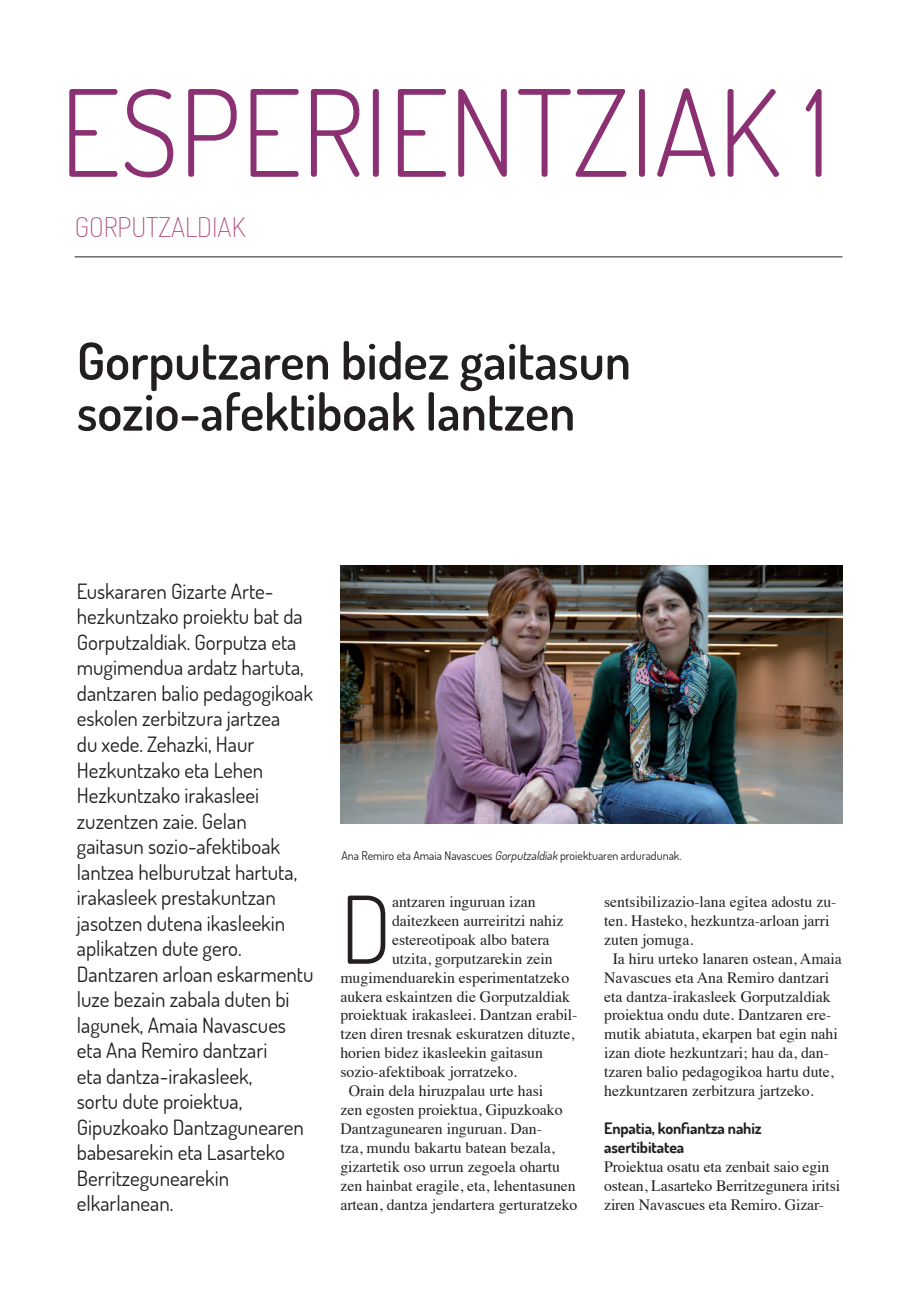
<style>
.page{position:relative;width:919px;height:1289px;background:#fff}
.page>*{position:absolute;margin:0;border:0;box-sizing:border-box;transform-origin:0 0}
.t1{font:300 120px "Dosis";color:#8b3072}
.t2{font:300 93.15px "Dosis";color:#231f20}
.t3{font:600 51px/51px "Dosis";color:#231f20}
.t4{font:200 27px "Dosis";color:#ae487a}
.t5{font:21px/25.5px "Dosis";color:#231f20}
.t6{font:15.75px/18.9px "Times";color:#231f20}
.t7{font:700 15.75px/18.9px "Dosis";letter-spacing:-.01em;color:#231f20}
.t8{font:12px "Dosis";color:#231f20}
.s1{font-style:italic}
</style>
<div class="page">
<hr style="left:75px;top:256px;width:767px;height:1px;background:#231f20">
<img style="left:340px;top:566px;width:502px;height:257px">
<h1 class="t1" style="left:60px;top:54px;width:771px">ESPERIENTZIAK 1</h1>
<h3 class="t4" style="left:75px;top:209px;width:172px">GORPUTZALDIAK</h3>
<h3 class="t3" style="left:77px;top:334px;width:555px">Gorputzaren bidez gaitasun sozio-afektiboak lantzen</h3>
<p class="t5" style="left:77px;top:578px;width:238px">Euskararen Gizarte Arte&shy;hezkuntzako proiektu bat da<br>Gorputzaldiak. Gorputza eta mugimendua ardatz hartuta, dantzaren balio pedagogikoak eskolen zerbitzura jartzea<br>du xede. Zehazki, Haur<br>Hezkuntzako eta Lehen<br>Hezkuntzako irakasleei zuzentzen zaie. Gelan gaitasun sozio-afektiboak lantzea helburutzat hartuta, irakasleek prestakuntzan jasotzen dutena ikasleekin aplikatzen dute gero.<br>Dantzaren arloan eskarmentu luze bezain zabala duten bi lagunek, Amaia Navascues eta Ana Remiro dantzari<br>eta dantza-irakasleek,<br>sortu dute proiektua,<br>Gipuzkoako Dantzagunearen babesarekin eta Lasarteko<br>Berritzegunearekin elkarlanean.</p>
<p class="t8" style="left:341px;top:847px;width:341px">Ana Remiro eta Amaia Navascues <span class="s1">Gorputzaldiak</span> proiektuaren arduradunak.</p>
<h2 class="t2" style="left:340px;top:868px;width:53px">D</h2>
<p class="t6" style="left:392px;top:890px;width:145px">antzaren inguruan izan</p>
<p class="t6" style="left:392px;top:909px;width:173px">daitezkeen aurreiritzi nahiz</p>
<p class="t6" style="left:392px;top:928px;width:159px">estereotipoak albo batera</p>
<p class="t6" style="left:392px;top:947px;width:162px">utzita, gorputzarekin zein</p>
<p class="t6" style="left:340px;top:966px;width:230px">mugimenduarekin esperimentatzeko</p>
<p class="t6" style="left:340px;top:985px;width:231px">aukera eskaintzen die Gorputzaldiak</p>
<p class="t6" style="left:340px;top:1004px;width:239px">proiektuak irakasleei. Dantzan erabil-</p>
<p class="t6" style="left:340px;top:1023px;width:235px">tzen diren tresnak eskuratzen dituzte,</p>
<p class="t6" style="left:340px;top:1042px;width:204px">horien bidez ikasleekin gaitasun</p>
<p class="t6" style="left:340px;top:1061px;width:178px">sozio-afektiboak jorratzeko.</p>
<p class="t6" style="left:349px;top:1079px;width:196px">Orain dela hiruzpalau urte hasi</p>
<p class="t6" style="left:340px;top:1098px;width:224px">zen egosten proiektua, Gipuzkoako</p>
<p class="t6" style="left:340px;top:1117px;width:203px">Dantzagunearen inguruan. Dan-</p>
<p class="t6" style="left:340px;top:1136px;width:216px">tza, mundu bakartu batean bezala,</p>
<p class="t6" style="left:340px;top:1155px;width:221px">gizartetik oso urrun zegoela ohartu</p>
<p class="t6" style="left:340px;top:1174px;width:237px">zen hainbat eragile, eta, lehentasunen</p>
<p class="t6" style="left:340px;top:1193px;width:239px">artean, dantza jendartera gerturatzeko</p>
<p class="t6" style="left:604px;top:890px;width:234px">sentsibilizazio-lana egitea adostu zu-</p>
<p class="t6" style="left:604px;top:909px;width:227px">ten. Hasteko, hezkuntza-arloan jarri</p>
<p class="t6" style="left:604px;top:928px;width:91px">zuten jomuga.</p>
<p class="t6" style="left:612px;top:947px;width:231px">Ia hiru urteko lanaren ostean, Amaia</p>
<p class="t6" style="left:604px;top:966px;width:226px">Navascues eta Ana Remiro dantzari</p>
<p class="t6" style="left:604px;top:985px;width:228px">eta dantza-irakasleek Gorputzaldiak</p>
<p class="t6" style="left:604px;top:1004px;width:228px">proiektua ondu dute. Dantzaren ere-</p>
<p class="t6" style="left:604px;top:1023px;width:235px">mutik abiatuta, ekarpen bat egin nahi</p>
<p class="t6" style="left:604px;top:1042px;width:226px">izan diote hezkuntzari; hau da, dan-</p>
<p class="t6" style="left:604px;top:1061px;width:231px">tzaren balio pedagogikoa hartu dute,</p>
<p class="t6" style="left:604px;top:1079px;width:211px">hezkuntzaren zerbitzura jartzeko.</p>
<p class="t7" style="left:604px;top:1118px;width:159px">Enpatia, konfiantza nahiz asertibitatea</p>
<p class="t6" style="left:604px;top:1155px;width:237px">Proiektua osatu eta zenbait saio egin ostean, Lasarteko Berritzegunera iritsi ziren Navascues eta Remiro. Gizar-</p>
</div>
